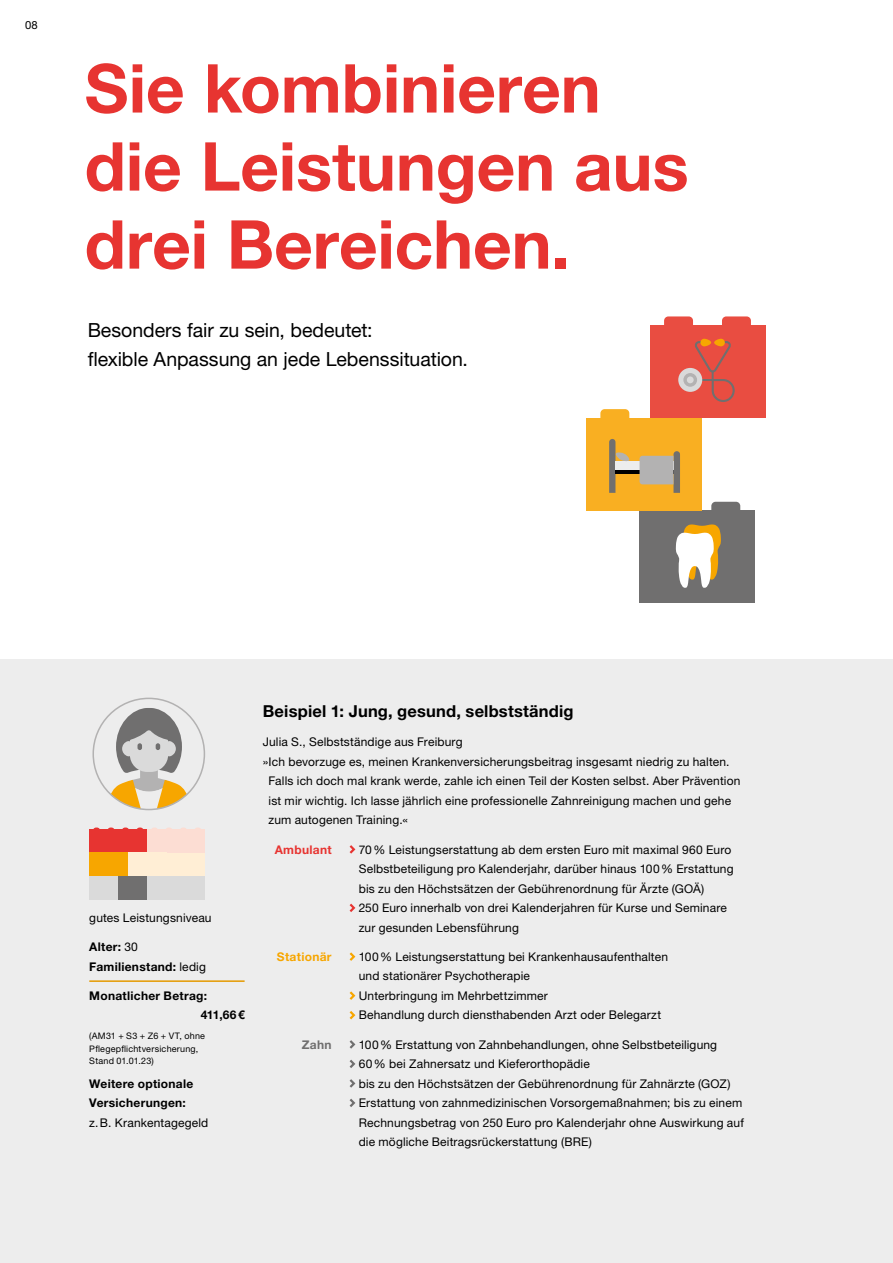
<style>
.page{position:relative;width:893px;height:1263px;background:#fff}
.page>*{position:absolute;margin:0;border:0;box-sizing:border-box;transform-origin:0 0}
.t1{font:700 67.5px/78px "Helvetica Neue LT Std";color:#e73431}
.t2{font:19.5px/29.2px "Helvetica Neue LT Std";letter-spacing:-.005em;color:#000}
.t3{font:700 16.5px "Helvetica Neue LT Std";letter-spacing:.01em;color:#000}
.t4{font:12px/19.5px "Helvetica Neue LT Std";letter-spacing:.015em;color:#000}
.t5{font:700 12px/19.5px "Helvetica Neue LT Std";letter-spacing:.025em;color:#000}
.t6{font:700 12px "Helvetica Neue LT Std";letter-spacing:.025em;color:#f7a600}
.t7{font:700 12px "Helvetica Neue LT Std";letter-spacing:.025em;color:#e73431}
.t8{font:700 12px "Helvetica Neue LT Std";color:#706f6f}
.t9{font:11.25px "Helvetica Neue LT Std";color:#000}
.t10{font:9px/12.8px "Helvetica Neue LT Std";letter-spacing:.025em;color:#000}
.s1{font-weight:400}
</style>
<div class="page">
<div style="left:0;top:659px;width:893px;height:604px;background:#ededed"></div>
<hr style="left:892px;top:0;width:1px;height:659px;background:#ededed">
<hr style="left:89px;top:980px;width:156px;height:2px;background:#f7a600">
<svg style="left:350px;top:845px;width:5px;height:9px"></svg>
<svg style="left:350px;top:904px;width:5px;height:8px"></svg>
<svg style="left:350px;top:952px;width:5px;height:9px"></svg>
<svg style="left:350px;top:991px;width:5px;height:9px"></svg>
<svg style="left:350px;top:1011px;width:5px;height:8px"></svg>
<svg style="left:350px;top:1040px;width:5px;height:9px"></svg>
<svg style="left:350px;top:1060px;width:5px;height:8px"></svg>
<svg style="left:350px;top:1079px;width:5px;height:9px"></svg>
<svg style="left:350px;top:1099px;width:5px;height:8px"></svg>
<div style="left:639px;top:510px;width:116px;height:93px;background:#706f6f"></div>
<div style="left:711px;top:502px;width:29px;height:17px;background:#706f6f;border-radius:4px"></div>
<div style="left:586px;top:418px;width:116px;height:92px;background:#f9af22"></div>
<svg style="left:109px;top:708px;width:79px;height:101px"></svg>
<div style="left:92px;top:698px;width:113px;height:112px;border:2px solid #b3b2b2;border-radius:50%"></div>
<div style="left:600px;top:409px;width:29px;height:17px;background:#f9af22;border-radius:4px"></div>
<div style="left:615px;top:461px;width:58px;height:13px;background:#ededed"></div>
<hr style="left:615px;top:470px;width:58px;height:4px;background:#000">
<svg style="left:640px;top:451px;width:40px;height:42px"></svg>
<svg style="left:609px;top:439px;width:20px;height:54px"></svg>
<svg style="left:676px;top:524px;width:45px;height:64px"></svg>
<div style="left:650px;top:325px;width:115px;height:93px;background:#e94d41"></div>
<div style="left:664px;top:316px;width:29px;height:18px;background:#e94d41;border-radius:4px"></div>
<div style="left:722px;top:316px;width:29px;height:21px;background:#e94d41;border-radius:4px"></div>
<div style="left:678px;top:368px;width:24px;height:24px;background:#dadada;border-radius:50%"></div>
<svg style="left:683px;top:341px;width:52px;height:61px"></svg>
<div style="left:714px;top:339px;width:11px;height:7px;background:#f7a600;border-radius:4px"></div>
<div style="left:700px;top:339px;width:11px;height:7px;background:#f7a600;border-radius:4px"></div>
<div style="left:89px;top:830px;width:29px;height:23px;background:#e73431"></div>
<div style="left:93px;top:827px;width:7px;height:7px;background:#e73431;border-radius:3px"></div>
<div style="left:107px;top:827px;width:8px;height:7px;background:#e73431;border-radius:3px"></div>
<div style="left:167px;top:853px;width:38px;height:23px;background:#ffeed5"></div>
<div style="left:89px;top:876px;width:29px;height:23px;background:#dadada"></div>
<div style="left:118px;top:830px;width:29px;height:23px;background:#e73431"></div>
<div style="left:122px;top:827px;width:7px;height:7px;background:#e73431;border-radius:3px"></div>
<div style="left:136px;top:827px;width:8px;height:7px;background:#e73431;border-radius:3px"></div>
<div style="left:118px;top:876px;width:29px;height:23px;background:#706f6f"></div>
<div style="left:147px;top:830px;width:29px;height:23px;background:#fcddd3"></div>
<div style="left:151px;top:827px;width:7px;height:7px;background:#fcddd3;border-radius:3px"></div>
<div style="left:165px;top:827px;width:8px;height:7px;background:#fcddd3;border-radius:3px"></div>
<div style="left:147px;top:876px;width:29px;height:23px;background:#dadada"></div>
<div style="left:176px;top:876px;width:29px;height:23px;background:#dadada"></div>
<div style="left:89px;top:853px;width:39px;height:23px;background:#f7a600"></div>
<div style="left:128px;top:853px;width:39px;height:23px;background:#ffeed5"></div>
<div style="left:176px;top:830px;width:29px;height:23px;background:#fcddd3"></div>
<div style="left:180px;top:827px;width:7px;height:7px;background:#fcddd3;border-radius:3px"></div>
<div style="left:194px;top:827px;width:8px;height:7px;background:#fcddd3;border-radius:3px"></div>
<p class="t9" style="left:25px;top:19px;width:14px">08</p>
<h1 class="t1" style="left:85px;top:48px;width:606px">Sie kombinieren die Leistungen aus drei Bereichen.</h1>
<h2 class="t2" style="left:88px;top:315px;width:382px">Besonders fair zu sein, bedeutet:<br>flexible Anpassung an jede Lebenssituation.</h2>
<p class="t4" style="left:89px;top:908px;width:124px">gutes Leistungsniveau</p>
<p class="t5" style="left:89px;top:937px;width:118px">Alter: <span class="s1">30<br></span>Familienstand: <span class="s1">ledig</span></p>
<p class="t5" style="left:201px;top:986px;width:46px;text-indent:-111px">Monatlicher Betrag:<br>411,66€</p>
<p class="t10" style="left:89px;top:1029px;width:117px">(AM31 + S3 + Z6 + VT, ohne<br>Pflegepflichtversicherung,<br>Stand 01.01.23)</p>
<p class="t5" style="left:89px;top:1073px;width:106px">Weitere optionale<br>Versicherungen:</p>
<p class="t4" style="left:89px;top:1112px;width:121px">z.B. Krankentagegeld</p>
<h3 class="t3" style="left:263px;top:701px;width:312px">Beispiel 1: Jung, gesund, selbstständig</h3>
<p class="t4" style="left:263px;top:732px;width:201px">Julia S., Selbstständige aus Freiburg</p>
<p class="t4" style="left:263px;top:752px;width:468px">»Ich bevorzuge es, meinen Krankenversicherungsbeitrag insgesamt niedrig zu halten.</p>
<p class="t4" style="left:269px;top:771px;width:473px">Falls ich doch mal krank werde, zahle ich einen Teil der Kosten selbst. Aber Prävention</p>
<p class="t4" style="left:269px;top:791px;width:464px">ist mir wichtig. Ich lasse jährlich eine professionelle Zahnreinigung machen und gehe</p>
<p class="t4" style="left:269px;top:810px;width:141px">zum autogenen Training.«</p>
<p class="t4" style="left:359px;top:839px;width:376px">70% Leistungserstattung ab dem ersten Euro mit maximal 960 Euro Selbstbeteiligung pro Kalenderjahr, darüber hinaus 100% Erstattung bis zu den Höchstsätzen der Gebührenordnung für Ärzte (GOÄ)<br>250 Euro innerhalb von drei Kalenderjahren für Kurse und Seminare zur gesunden Lebensführung</p>
<p class="t4" style="left:359px;top:947px;width:311px">100% Leistungserstattung bei Krankenhausaufenthalten und stationärer Psychotherapie<br>Unterbringung im Mehrbettzimmer<br>Behandlung durch diensthabenden Arzt oder Belegarzt</p>
<p class="t4" style="left:359px;top:1034px;width:387px">100% Erstattung von Zahnbehandlungen, ohne Selbstbeteiligung 60% bei Zahnersatz und Kieferorthopädie<br>bis zu den Höchstsätzen der Gebührenordnung für Zahnärzte (GOZ)<br>Erstattung von zahnmedizinischen Vorsorgemaßnahmen; bis zu einem Rechnungsbetrag von 250 Euro pro Kalenderjahr ohne Auswirkung auf die mögliche Beitragsrückerstattung (BRE)</p>
<p class="t7" style="left:275px;top:842px;width:58px">Ambulant</p>
<p class="t6" style="left:277px;top:949px;width:56px">Stationär</p>
<p class="t8" style="left:302px;top:1037px;width:31px">Zahn</p>
</div>
